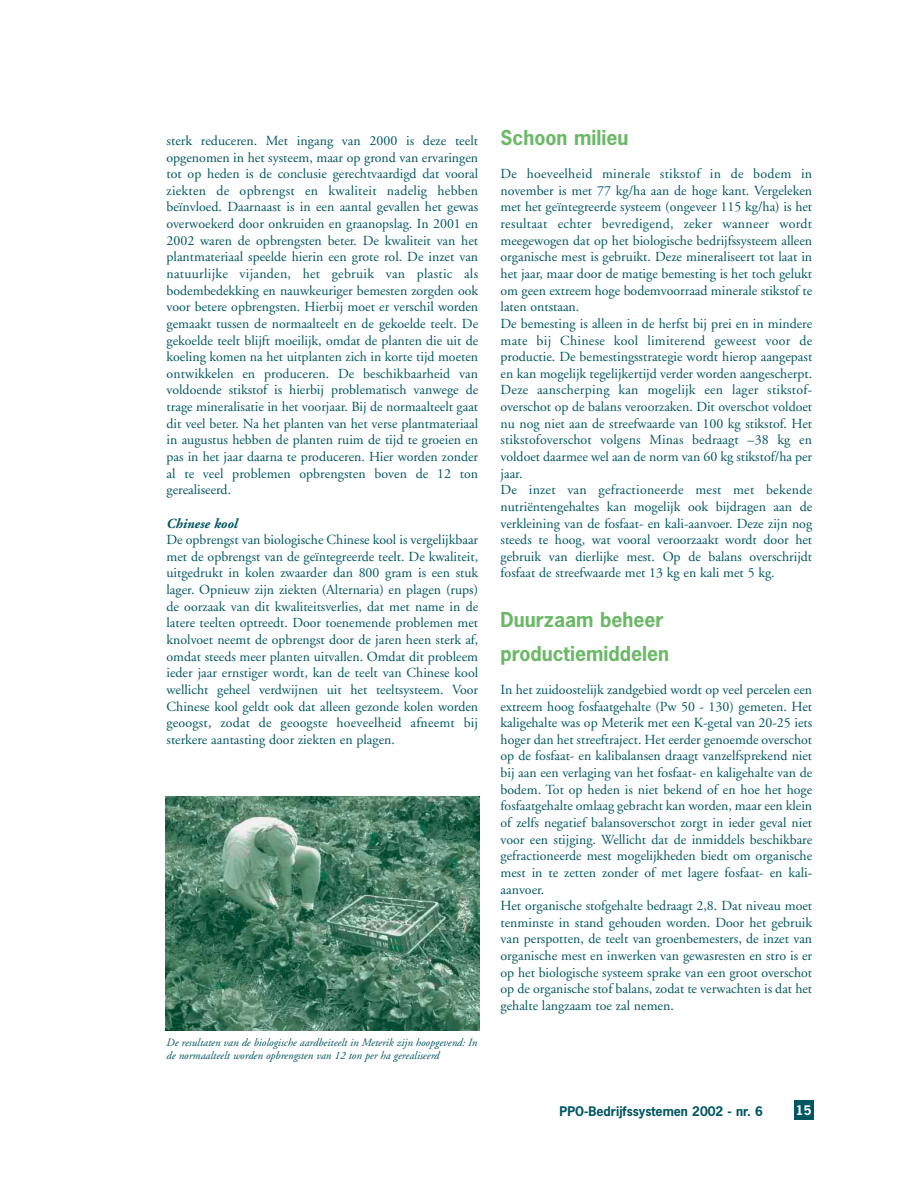
<style>
.page{position:relative;width:918px;height:1188px;background:#fff}
.page>*{position:absolute;margin:0;border:0;box-sizing:border-box;transform-origin:0 0}
.t1{font:700 19.35px/33.3px "News Gothic";color:#6bb866}
.t2{font:13.8px/16.6px "Adobe Garamond";color:#015662;text-align:justify}
.t3{font:italic 700 13.8px "Adobe Garamond";color:#015662}
.t4{font:700 12.45px "News Gothic";color:#015662}
.t5{font:700 12.45px "News Gothic";color:#fff}
.t6{font:italic 11.1px/13.4px "Adobe Garamond";color:#015662}
</style>
<div class="page">
<div style="left:794px;top:1101px;width:20px;height:19px;background:#015662"></div>
<img style="left:165px;top:796px;width:315px;height:234px">
<p class="t2" style="left:167px;top:133px;width:313px">sterk reduceren. Met ingang van 2000 is deze teelt opgenomen in het systeem, maar op grond van ervaringen tot op heden is de conclusie gerechtvaardigd dat vooral ziekten de opbrengst en kwaliteit nadelig hebben beïnvloed. Daarnaast is in een aantal gevallen het gewas overwoekerd door onkruiden en graanopslag. In 2001 en 2002 waren de opbrengsten beter. De kwaliteit van het plantmateriaal speelde hierin een grote rol. De inzet van natuurlijke vijanden, het gebruik van plastic als bodembedekking en nauwkeuriger bemesten zorgden ook voor betere opbrengsten. Hierbij moet er verschil worden gemaakt tussen de normaalteelt en de gekoelde teelt. De gekoelde teelt blijft moeilijk, omdat de planten die uit de koeling komen na het uitplanten zich in korte tijd moeten ontwikkelen en produceren. De beschikbaarheid van voldoende stikstof is hierbij problematisch vanwege de trage mineralisatie in het voorjaar. Bij de normaalteelt gaat dit veel beter. Na het planten van het verse plantmateriaal in augustus hebben de planten ruim de tijd te groeien en pas in het jaar daarna te produceren. Hier worden zonder al te veel problemen opbrengsten boven de 12 ton gerealiseerd.</p>
<p class="t3" style="left:167px;top:518px;width:73px">Chinese kool</p>
<p class="t2" style="left:167px;top:533px;width:313px">De opbrengst van biologische Chinese kool is vergelijkbaar met de opbrengst van de geïntegreerde teelt. De kwaliteit, uitgedrukt in kolen zwaarder dan 800 gram is een stuk lager. Opnieuw zijn ziekten (Alternaria) en plagen (rups) de oorzaak van dit kwaliteitsverlies, dat met name in de latere teelten optreedt. Door toenemende problemen met knolvoet neemt de opbrengst door de jaren heen sterk af, omdat steeds meer planten uitvallen. Omdat dit probleem ieder jaar ernstiger wordt, kan de teelt van Chinese kool wellicht geheel verdwijnen uit het teeltsysteem. Voor Chinese kool geldt ook dat alleen gezonde kolen worden geoogst, zodat de geoogste hoeveelheid afneemt bij sterkere aantasting door ziekten en plagen.</p>
<p class="t6" style="left:167px;top:1037px;width:312px">De resultaten van de biologische aardbeiteelt in Meterik zijn hoopgevend: In de normaalteelt worden opbrengsten van 12 ton per ha gerealiseerd</p>
<h1 class="t1" style="left:501px;top:123px;width:129px">Schoon milieu</h1>
<p class="t2" style="left:501px;top:167px;width:313px;text-align:left">De hoeveelheid minerale stikstof in de bodem in november is met 77 kg/ha aan de hoge kant. Vergeleken met het geïntegreerde systeem (ongeveer 115 kg/ha) is het resultaat echter bevredigend, zeker wanneer wordt meegewogen dat op het biologische bedrijfssysteem alleen organische mest is gebruikt. Deze mineraliseert tot laat in het jaar, maar door de matige bemesting is het toch gelukt om geen extreem hoge bodemvoorraad minerale stikstof te laten ontstaan.<br>De bemesting is alleen in de herfst bij prei en in mindere mate bij Chinese kool limiterend geweest voor de productie. De bemestingsstrategie wordt hierop aangepast en kan mogelijk tegelijkertijd verder worden aangescherpt.<br>Deze aanscherping kan mogelijk een lager stikstof&shy;overschot op de balans veroorzaken. Dit overschot voldoet nu nog niet aan de streefwaarde van 100 kg stikstof. Het stikstofoverschot volgens Minas bedraagt –38 kg en voldoet daarmee wel aan de norm van 60 kg stikstof/ha per jaar.<br>De inzet van gefractioneerde mest met bekende nutriëntengehaltes kan mogelijk ook bijdragen aan de verkleining van de fosfaat- en kali-aanvoer. Deze zijn nog steeds te hoog, wat vooral veroorzaakt wordt door het gebruik van dierlijke mest. Op de balans overschrijdt fosfaat de streefwaarde met 13 kg en kali met 5 kg.</p>
<h1 class="t1" style="left:501px;top:605px;width:170px">Duurzaam beheer productiemiddelen</h1>
<p class="t2" style="left:501px;top:682px;width:313px;text-align:left">In het zuidoostelijk zandgebied wordt op veel percelen een extreem hoog fosfaatgehalte (Pw 50 - 130) gemeten. Het kaligehalte was op Meterik met een K-getal van 20-25 iets hoger dan het streeftraject. Het eerder genoemde overschot op de fosfaat- en kalibalansen draagt vanzelfsprekend niet bij aan een verlaging van het fosfaat- en kaligehalte van de bodem. Tot op heden is niet bekend of en hoe het hoge fosfaatgehalte omlaag gebracht kan worden, maar een klein of zelfs negatief balansoverschot zorgt in ieder geval niet voor een stijging. Wellicht dat de inmiddels beschikbare gefractioneerde mest mogelijkheden biedt om organische mest in te zetten zonder of met lagere fosfaat- en kali&shy;aanvoer.<br>Het organische stofgehalte bedraagt 2,8. Dat niveau moet tenminste in stand gehouden worden. Door het gebruik van perspotten, de teelt van groenbemesters, de inzet van organische mest en inwerken van gewasresten en stro is er op het biologische systeem sprake van een groot overschot op de organische stof balans, zodat te verwachten is dat het gehalte langzaam toe zal nemen.</p>
<p class="t4" style="left:560px;top:1107px;width:205px">PPO-Bedrijfssystemen 2002 - nr. 6</p>
<p class="t5" style="left:796px;top:1105px;width:17px">15</p>
</div>
